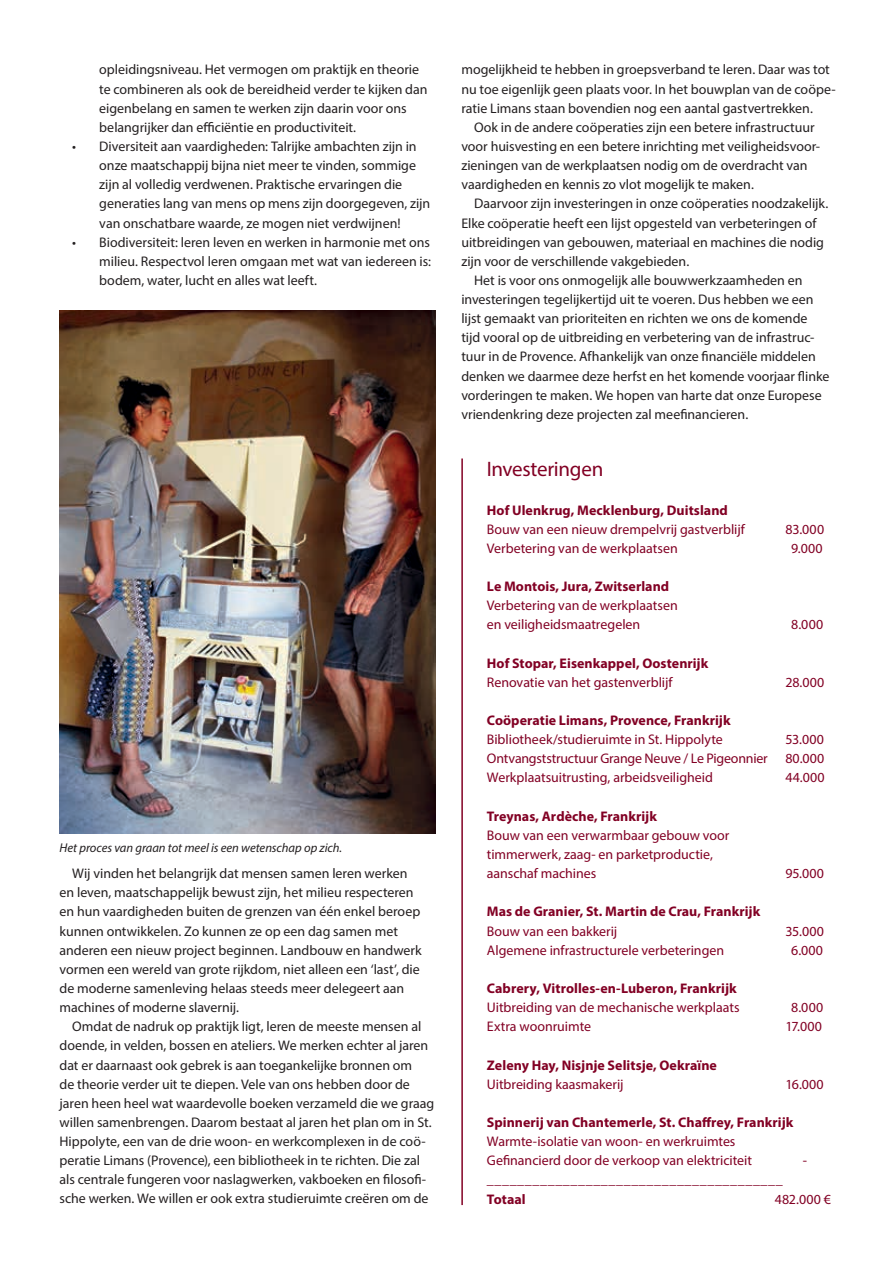
<style>
.page{position:relative;width:893px;height:1263px;background:#fff}
.page>*{position:absolute;margin:0;border:0;box-sizing:border-box;transform-origin:0 0}
.t1{font:21px "Myriad Pro";letter-spacing:-.015em;color:#820024}
.t2{font:13.95px/19.2px "Myriad Pro";color:#231f20}
.t3{font:13.95px/19.2px "Myriad Pro";color:#820024}
.t4{font:700 13.95px "Myriad Pro";letter-spacing:.005em;color:#820024}
.t5{font:italic 12.75px "Myriad Pro";color:#231f20}
</style>
<div class="page">
<hr style="left:461px;top:458px;width:2px;height:747px;background:#820024">
<img style="left:60px;top:310px;width:376px;height:523px">
<p class="t2" style="left:99px;top:60px;width:330px">opleidingsniveau. Het vermogen om praktijk en theorie te combineren als ook de bereidheid verder te kijken dan eigenbelang en samen te werken zijn daarin voor ons belangrijker dan efficiëntie en productiviteit.</p>
<p class="t2" style="left:99px;top:136px;width:333px;text-indent:-27px">• Diversiteit aan vaardigheden: Talrijke ambachten zijn in onze maatschappij bijna niet meer te vinden, sommige zijn al volledig verdwenen. Praktische ervaringen die generaties lang van mens op mens zijn doorgegeven, zijn van onschatbare waarde, ze mogen niet verdwijnen!</p>
<p class="t2" style="left:99px;top:232px;width:333px;text-align:justify;text-indent:-27px">• Biodiversiteit: leren leven en werken in harmonie met ons milieu. Respectvol leren omgaan met wat van iedereen is: bodem, water, lucht en alles wat leeft.</p>
<p class="t5" style="left:60px;top:839px;width:284px">Het proces van graan tot meel is een wetenschap op zich.</p>
<p class="t2" style="left:60px;top:864px;width:364px;text-indent:13px">Wij vinden het belangrijk dat mensen samen leren werken en leven, maatschappelijk bewust zijn, het milieu respecteren en hun vaardigheden buiten de grenzen van één enkel beroep kunnen ontwikkelen. Zo kunnen ze op een dag samen met anderen een nieuw project beginnen. Landbouw en handwerk vormen een wereld van grote rijkdom, niet alleen een ‘last’, die de moderne samenleving helaas steeds meer delegeert aan machines of moderne slavernij.</p>
<p class="t2" style="left:60px;top:1017px;width:376px;text-indent:13px">Omdat de nadruk op praktijk ligt, leren de meeste mensen al doende, in velden, bossen en ateliers. We merken echter al jaren dat er daarnaast ook gebrek is aan toegankelijke bronnen om<br>de theorie verder uit te diepen. Vele van ons hebben door de jaren heen heel wat waardevolle boeken verzameld die we graag willen samenbrengen. Daarom bestaat al jaren het plan om in St.<br>Hippolyte, een van de drie woon- en werkcomplexen in de coö&shy;peratie Limans (Provence), een bibliotheek in te richten. Die zal als centrale fungeren voor naslagwerken, vakboeken en filosofi&shy;sche werken. We willen er ook extra studieruimte creëren om de</p>
<p class="t2" style="left:461px;top:60px;width:370px">mogelijkheid te hebben in groepsverband te leren. Daar was tot</p>
<p class="t2" style="left:461px;top:79px;width:376px">nu toe eigenlijk geen plaats voor. In het bouwplan van de coöpe-</p>
<p class="t2" style="left:461px;top:98px;width:353px">ratie Limans staan bovendien nog een aantal gastvertrekken.</p>
<p class="t2" style="left:474px;top:117px;width:342px">Ook in de andere coöperaties zijn een betere infrastructuur</p>
<p class="t2" style="left:461px;top:136px;width:360px">voor huisvesting en een betere inrichting met veiligheidsvoor-</p>
<p class="t2" style="left:461px;top:156px;width:348px">zieningen van de werkplaatsen nodig om de overdracht van</p>
<p class="t2" style="left:461px;top:175px;width:294px">vaardigheden en kennis zo vlot mogelijk te maken.</p>
<p class="t2" style="left:474px;top:194px;width:356px">Daarvoor zijn investeringen in onze coöperaties noodzakelijk.</p>
<p class="t2" style="left:461px;top:213px;width:357px">Elke coöperatie heeft een lijst opgesteld van verbeteringen of</p>
<p class="t2" style="left:461px;top:232px;width:364px">uitbreidingen van gebouwen, materiaal en machines die nodig</p>
<p class="t2" style="left:461px;top:251px;width:229px">zijn voor de verschillende vakgebieden.</p>
<p class="t2" style="left:474px;top:270px;width:330px">Het is voor ons onmogelijk alle bouwwerkzaamheden en</p>
<p class="t2" style="left:461px;top:290px;width:354px">investeringen tegelijkertijd uit te voeren. Dus hebben we een</p>
<p class="t2" style="left:461px;top:309px;width:348px">lijst gemaakt van prioriteiten en richten we ons de komende</p>
<p class="t2" style="left:461px;top:328px;width:354px">tijd vooral op de uitbreiding en verbetering van de infrastruc-</p>
<p class="t2" style="left:461px;top:347px;width:356px">tuur in de Provence. Afhankelijk van onze financiële middelen</p>
<p class="t2" style="left:461px;top:366px;width:369px">denken we daarmee deze herfst en het komende voorjaar flinke</p>
<p class="t2" style="left:461px;top:385px;width:362px">vorderingen te maken. We hopen van harte dat onze Europese</p>
<p class="t2" style="left:461px;top:404px;width:288px">vriendenkring deze projecten zal meefinancieren.</p>
<h1 class="t1" style="left:487px;top:456px;width:118px">Investeringen</h1>
<p class="t4" style="left:487px;top:501px;width:243px">Hof Ulenkrug, Mecklenburg, Duitsland</p>
<p class="t3" style="left:487px;top:519px;width:259px">Bouw van een nieuw drempelvrij gastverblijf</p>
<p class="t3" style="left:785px;top:519px;width:40px">83.000</p>
<p class="t3" style="left:487px;top:538px;width:192px">Verbetering van de werkplaatsen</p>
<p class="t3" style="left:791px;top:538px;width:33px">9.000</p>
<p class="t4" style="left:487px;top:577px;width:184px">Le Montois, Jura, Zwitserland</p>
<p class="t3" style="left:487px;top:596px;width:192px">Verbetering van de werkplaatsen en veiligheidsmaatregelen</p>
<p class="t3" style="left:791px;top:615px;width:33px">8.000</p>
<p class="t4" style="left:487px;top:654px;width:223px">Hof Stopar, Eisenkappel, Oostenrijk</p>
<p class="t3" style="left:487px;top:672px;width:187px">Renovatie van het gastenverblijf</p>
<p class="t3" style="left:785px;top:672px;width:40px">28.000</p>
<p class="t4" style="left:487px;top:711px;width:245px">Coöperatie Limans, Provence, Frankrijk</p>
<p class="t3" style="left:487px;top:730px;width:238px">Bibliotheek/studieruimte in St. Hippolyte</p>
<p class="t3" style="left:785px;top:730px;width:40px">53.000</p>
<p class="t3" style="left:487px;top:749px;width:282px">Ontvangststructuur Grange Neuve / Le Pigeonnier</p>
<p class="t3" style="left:785px;top:749px;width:41px">80.000</p>
<p class="t3" style="left:487px;top:768px;width:228px">Werkplaatsuitrusting, arbeidsveiligheid</p>
<p class="t3" style="left:785px;top:768px;width:41px">44.000</p>
<p class="t4" style="left:487px;top:807px;width:172px">Treynas, Ardèche, Frankrijk</p>
<p class="t3" style="left:487px;top:825px;width:244px">Bouw van een verwarmbaar gebouw voor timmerwerk, zaag- en parketproductie, aanschaf machines</p>
<p class="t3" style="left:785px;top:864px;width:40px">95.000</p>
<p class="t4" style="left:487px;top:903px;width:275px">Mas de Granier, St. Martin de Crau, Frankrijk</p>
<p class="t3" style="left:487px;top:921px;width:132px">Bouw van een bakkerij</p>
<p class="t3" style="left:785px;top:921px;width:40px">35.000</p>
<p class="t3" style="left:487px;top:940px;width:239px">Algemene infrastructurele verbeteringen</p>
<p class="t3" style="left:791px;top:940px;width:33px">6.000</p>
<p class="t4" style="left:487px;top:979px;width:251px">Cabrery, Vitrolles-en-Luberon, Frankrijk</p>
<p class="t3" style="left:487px;top:998px;width:254px">Uitbreiding van de mechanische werkplaats</p>
<p class="t3" style="left:791px;top:998px;width:34px">8.000</p>
<p class="t3" style="left:487px;top:1017px;width:106px">Extra woonruimte</p>
<p class="t3" style="left:785px;top:1017px;width:38px">17.000</p>
<p class="t4" style="left:487px;top:1056px;width:232px">Zeleny Hay, Nisjnje Selitsje, Oekraïne</p>
<p class="t3" style="left:487px;top:1074px;width:138px">Uitbreiding kaasmakerij</p>
<p class="t3" style="left:785px;top:1074px;width:40px">16.000</p>
<p class="t4" style="left:487px;top:1113px;width:308px">Spinnerij van Chantemerle, St. Chaffrey, Frankrijk</p>
<p class="t3" style="left:487px;top:1131px;width:267px">Warmte-isolatie van woon- en werkruimtes<br>Gefinancierd door de verkoop van elektriciteit</p>
<p class="t3" style="left:803px;top:1151px;width:6px">-</p>
<p class="t3" style="left:487px;top:1170px;width:297px">_______________________________________</p>
<p class="t4" style="left:487px;top:1190px;width:40px">Totaal</p>
<p class="t3" style="left:775px;top:1189px;width:58px">482.000 €</p>
</div>
